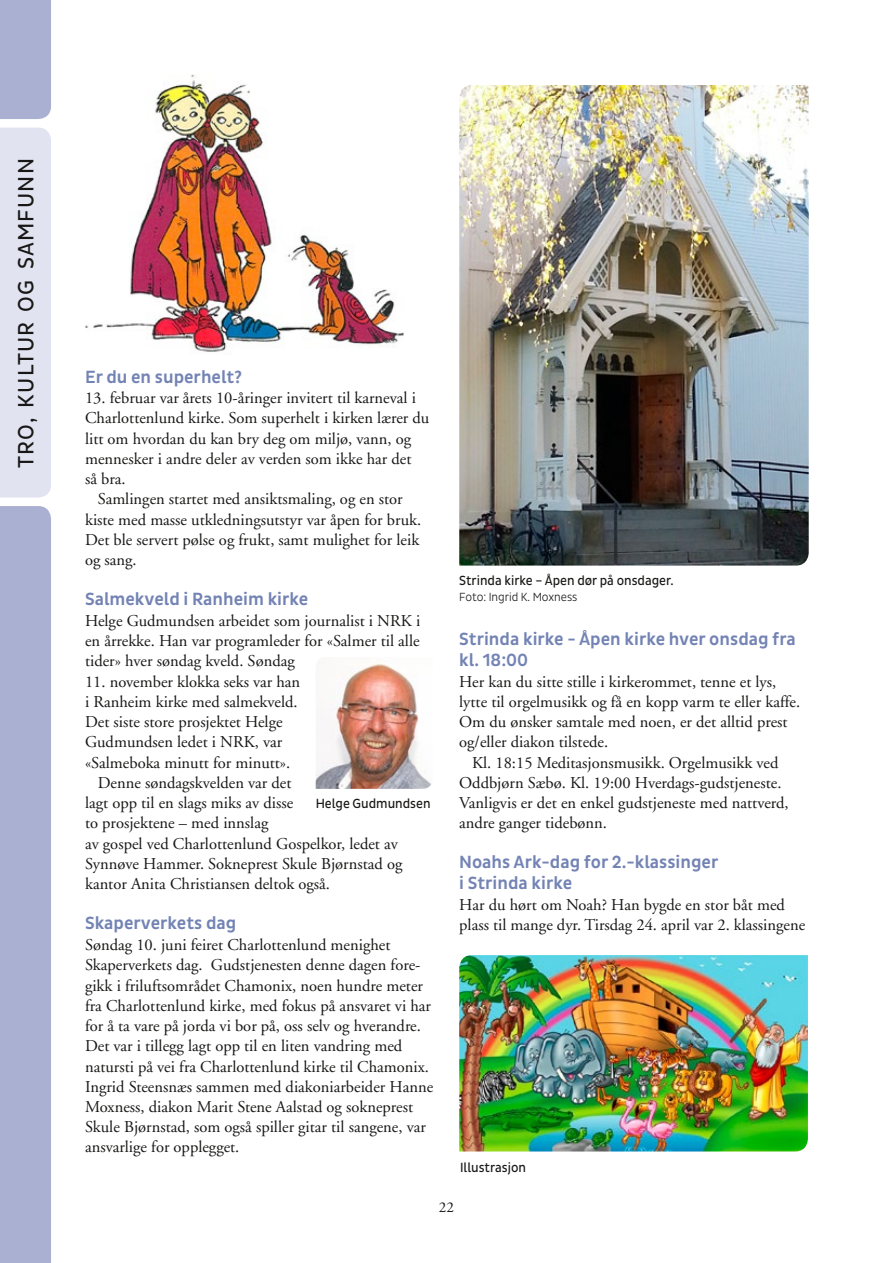
<style>
.page{position:relative;width:893px;height:1263px;background:#fff}
.page>*{position:absolute;margin:0;border:0;box-sizing:border-box;transform-origin:0 0}
.t1{font:22.5px "Pluto Sans Cond";letter-spacing:.055em;color:#181716}
.t2{font:500 18px/20.2px "Pluto Sans Cond";color:#7383b4}
.t3{font:16.5px/20.2px "Adobe Garamond";color:#181716}
.t4{font:15px "Adobe Garamond";color:#181716}
.t5{font:13.5px "Pluto Sans Cond";color:#181716;scale:.96 1}
.t6{font:300 12px "Pluto Sans Cond";color:#181716;scale:.96 1}
</style>
<div class="page">
<img style="left:86px;top:75px;width:318px;height:277px">
<img style="left:459px;top:955px;width:349px;height:196px">
<div style="left:0;top:128px;width:51px;height:369px;background:#e1e3f0"></div>
<div style="left:0;top:0;width:51px;height:119px;background:#aab0d2"></div>
<div style="left:0;top:506px;width:51px;height:757px;background:#aab0d2"></div>
<img style="left:316px;top:659px;width:115px;height:130px">
<img style="left:459px;top:85px;width:350px;height:481px">
<h1 class="t1" style="left:13px;top:468px;width:311px;rotate:-90deg">TRO, KULTUR OG SAMFUNN</h1>
<p class="t2" style="left:85px;top:367px;width:158px">Er du en superhelt?</p>
<p class="t3" style="left:85px;top:388px;width:332px">13. februar var årets 10-åringer invitert til karneval i</p>
<p class="t3" style="left:85px;top:408px;width:346px">Charlottenlund kirke. Som superhelt i kirken lærer du</p>
<p class="t3" style="left:85px;top:429px;width:328px">litt om hvordan du kan bry deg om miljø, vann, og</p>
<p class="t3" style="left:85px;top:449px;width:328px">mennesker i andre deler av verden som ikke har det</p>
<p class="t3" style="left:85px;top:469px;width:42px">så bra.</p>
<p class="t3" style="left:98px;top:489px;width:306px">Samlingen startet med ansiktsmaling, og en stor</p>
<p class="t3" style="left:85px;top:510px;width:338px">kiste med masse utkledningsutstyr var åpen for bruk.</p>
<p class="t3" style="left:85px;top:530px;width:336px">Det ble servert pølse og frukt, samt mulighet for leik</p>
<p class="t3" style="left:85px;top:550px;width:53px">og sang.</p>
<p class="t2" style="left:85px;top:589px;width:225px">Salmekveld i Ranheim kirke</p>
<p class="t3" style="left:85px;top:611px;width:337px;text-align:justify">Helge Gudmundsen arbeidet som journalist i NRK i en årrekke. Han var programleder for «Salmer til alle tider» hver søndag kveld. Søndag</p>
<p class="t3" style="left:85px;top:672px;width:217px">11. november klokka seks var han</p>
<p class="t3" style="left:85px;top:692px;width:214px">i Ranheim kirke med salmekveld.</p>
<p class="t3" style="left:85px;top:712px;width:199px">Det siste store prosjektet Helge</p>
<p class="t3" style="left:85px;top:732px;width:199px">Gudmundsen ledet i NRK, var</p>
<p class="t3" style="left:85px;top:753px;width:207px">«Salmeboka minutt for minutt».</p>
<p class="t3" style="left:98px;top:773px;width:195px">Denne søndagskvelden var det</p>
<p class="t3" style="left:85px;top:793px;width:210px">lagt opp til en slags miks av disse</p>
<p class="t3" style="left:85px;top:813px;width:185px">to prosjektene – med innslag</p>
<p class="t3" style="left:85px;top:834px;width:314px">av gospel ved Charlottenlund Gospelkor, ledet av</p>
<p class="t3" style="left:85px;top:854px;width:319px">Synnøve Hammer. Sokneprest Skule Bjørnstad og</p>
<p class="t3" style="left:85px;top:874px;width:246px">kantor Anita Christiansen deltok også.</p>
<p class="t2" style="left:85px;top:913px;width:153px">Skaperverkets dag</p>
<p class="t3" style="left:85px;top:935px;width:350px">Søndag 10. juni feiret Charlottenlund menighet Skaperverkets dag. Gudstjenesten denne dagen fore&shy;gikk i friluftsområdet Chamonix, noen hundre meter fra Charlottenlund kirke, med fokus på ansvaret vi har for å ta vare på jorda vi bor på, oss selv og hverandre.<br>Det var i tillegg lagt opp til en liten vandring med natursti på vei fra Charlottenlund kirke til Chamonix.<br>Ingrid Steensnæs sammen med diakoniarbeider Hanne Moxness, diakon Marit Stene Aalstad og sokneprest Skule Bjørnstad, som også spiller gitar til sangene, var ansvarlige for opplegget.</p>
<p class="t5" style="left:316px;top:796px;width:121px">Helge Gudmundsen</p>
<p class="t5" style="left:459px;top:572px;width:225px">Strinda kirke – Åpen dør på onsdager.</p>
<p class="t6" style="left:459px;top:590px;width:125px">Foto: Ingrid K. Moxness</p>
<p class="t2" style="left:459px;top:629px;width:338px">Strinda kirke - Åpen kirke hver onsdag fra kl. 18:00</p>
<p class="t3" style="left:459px;top:672px;width:343px">Her kan du sitte stille i kirkerommet, tenne et lys, lytte til orgelmusikk og få en kopp varm te eller kaffe.<br>Om du ønsker samtale med noen, er det alltid prest og/eller diakon tilstede.</p>
<p class="t3" style="left:459px;top:753px;width:331px;text-indent:13px">Kl. 18:15 Meditasjonsmusikk. Orgelmusikk ved Oddbjørn Sæbø. Kl. 19:00 Hverdags-gudstjeneste.<br>Vanligvis er det en enkel gudstjeneste med nattverd, andre ganger tidebønn.</p>
<p class="t2" style="left:459px;top:852px;width:261px">Noahs Ark-dag for 2.-klassinger i Strinda kirke</p>
<p class="t3" style="left:459px;top:894px;width:348px">Har du hørt om Noah? Han bygde en stor båt med plass til mange dyr. Tirsdag 24. april var 2. klassingene</p>
<p class="t5" style="left:460px;top:1160px;width:70px">Illustrasjon</p>
<p class="t4" style="left:439px;top:1199px;width:16px">22</p>
</div>
